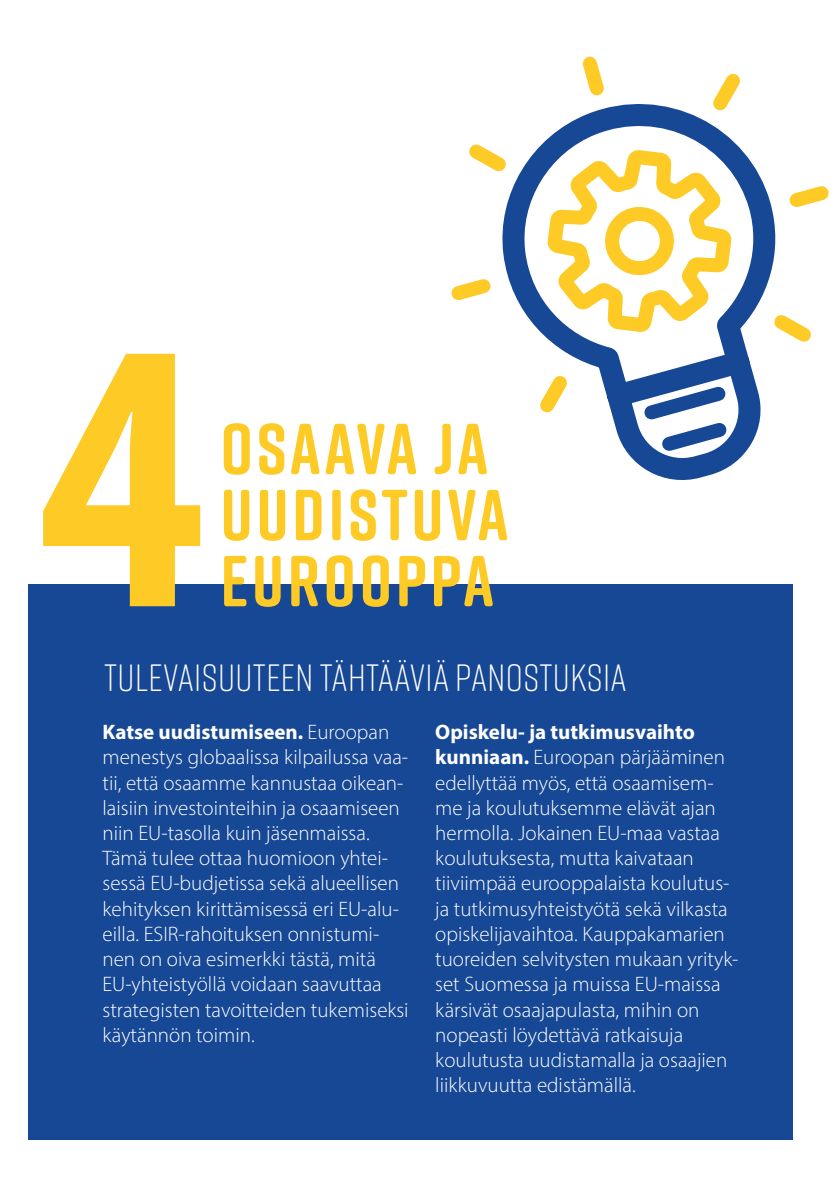
<style>
.page{position:relative;width:840px;height:1191px;background:#fff}
.page>*{position:absolute;margin:0;border:0;box-sizing:border-box;transform-origin:0 0}
.t1{font:700 72px/66px "Rift Soft";letter-spacing:.05em;color:#feca26}
.t2{font:300 38px "Rift Soft";letter-spacing:.01em;color:#fff}
.t3{font:300 21px/25.2px "Myriad Pro";color:#fff}
.s1{font-weight:700}
</style>
<div class="page">
<div style="left:28px;top:584px;width:764px;height:556px;background:#174895"></div>
<svg style="left:43px;top:354px;width:157px;height:252px"></svg>
<svg style="left:739px;top:424px;width:20px;height:35px"></svg>
<svg style="left:614px;top:424px;width:125px;height:56px"></svg>
<svg style="left:451px;top:56px;width:378px;height:368px"></svg>
<svg style="left:633px;top:376px;width:103px;height:85px"></svg>
<h1 class="t1" style="left:220px;top:414px;width:289px">OSAAVA JA<br>UUDISTUVA<br>EUROOPPA</h1>
<h2 class="t2" style="left:104px;top:651px;width:523px">TULEVAISUUTEEN TÄHTÄÄVIÄ PANOSTUKSIA</h2>
<p class="t3" style="left:102px;top:719px;width:307px"><span class="s1">Katse uudistumiseen.</span> Euroopan menestys globaalissa kilpailussa vaa&shy;tii, että osaamme kannustaa oikean&shy;laisiin investointeihin ja osaamiseen niin EU-tasolla kuin jäsenmaissa.<br>Tämä tulee ottaa huomioon yhtei&shy;sessä EU-budjetissa sekä alueellisen kehityksen kirittämisessä eri EU-alu&shy;eilla. ESIR-rahoituksen onnistumi&shy;nen on oiva esimerkki tästä, mitä EU-yhteistyöllä voidaan saavuttaa strategisten tavoitteiden tukemiseksi käytännön toimin.</p>
<p class="t3" style="left:435px;top:719px;width:304px"><span class="s1">Opiskelu- ja tutkimusvaihto kunniaan.</span> Euroopan pärjääminen edellyttää myös, että osaamisem&shy;me ja koulutuksemme elävät ajan hermolla. Jokainen EU-maa vastaa koulutuksesta, mutta kaivataan tiiviimpää eurooppalaista koulutus&shy;ja tutkimusyhteistyötä sekä vilkasta opiskelijavaihtoa. Kauppakamarien tuoreiden selvitysten mukaan yrityk&shy;set Suomessa ja muissa EU-maissa kärsivät osaajapulasta, mihin on nopeasti löydettävä ratkaisuja koulutusta uudistamalla ja osaajien liikkuvuutta edistämällä.</p>
</div>
